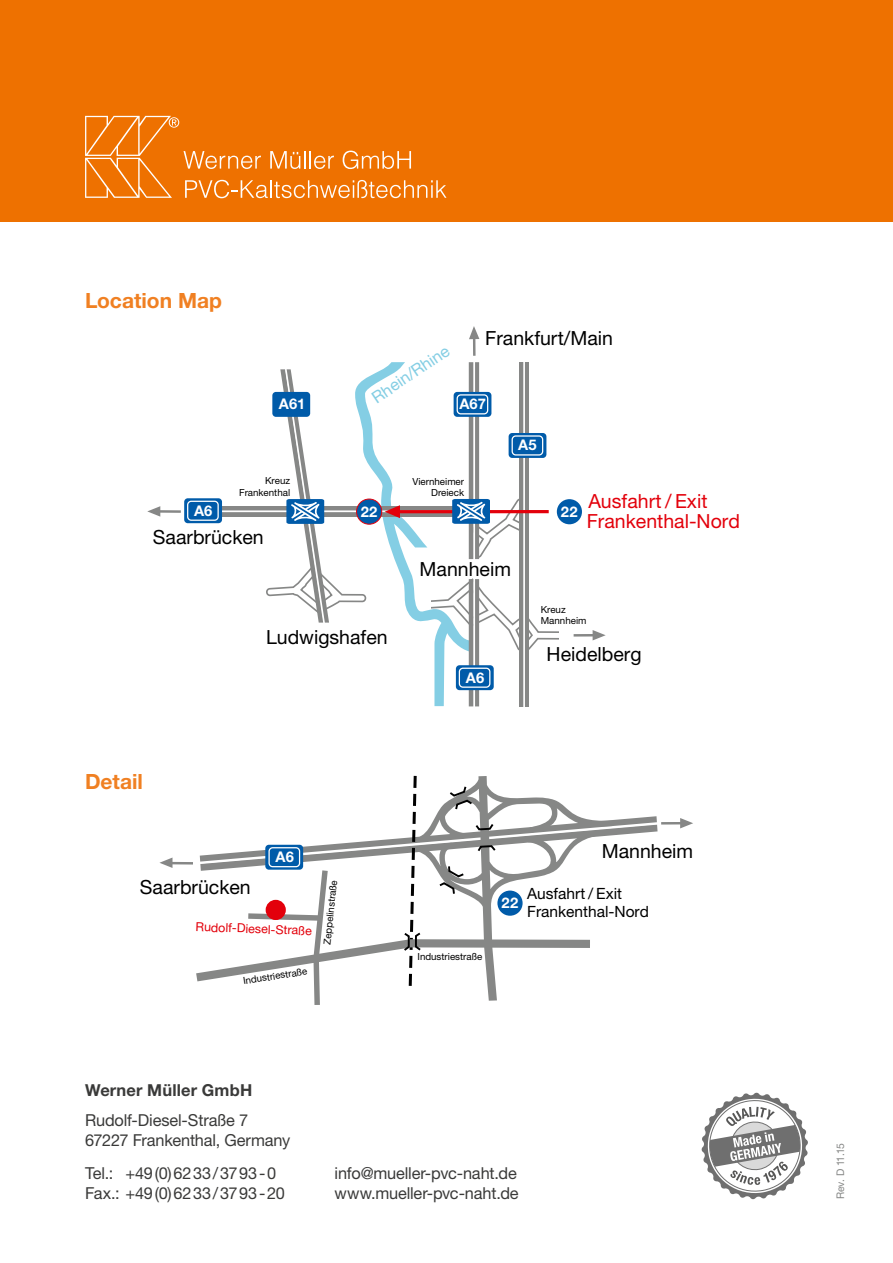
<style>
.page{position:relative;width:893px;height:1263px;background:#fff}
.page>*{position:absolute;margin:0;border:0;box-sizing:border-box;transform-origin:0 0}
.t1{font:700 21px "Helvetica Neue LTW1 G";color:#f08022}
.t2{font:19.5px "Helvetica Neue LTW1 G";color:#000}
.t3{font:19.5px/20.7px "Helvetica Neue LTW1 G";color:#e3000b}
.t4{font:16.5px/19.8px "Helvetica Neue LTW1 G";letter-spacing:-.01em;color:#3a3a39}
.t5{font:700 16.5px "Helvetica Neue LTW1 G";letter-spacing:.01em;color:#3a3a39}
.t6{font:16.5px "Helvetica Neue LTW1 G";color:#84cee4}
.t7{font:15.45px/17.9px "Helvetica Neue LTW1 G";color:#000}
.t8{font:700 14.7px "Helvetica Neue LTW1 G";color:#fff}
.t9{font:12.45px "Helvetica Neue LTW1 G";color:#e3000b}
.t10{font:10.5px "Helvetica Neue LTW1 G";letter-spacing:-.025em;color:#868786}
.t11{font:9.75px/11.7px "Helvetica Neue LTW1 G";color:#000;text-align:right}
</style>
<div class="page">
<div style="left:0;top:0;width:893px;height:221px;background:#ee7100"></div>
<svg style="left:85px;top:116px;width:361px;height:82px"></svg>
<hr style="left:661px;top:822px;width:20px;height:2px;background:#868786">
<svg style="left:680px;top:818px;width:13px;height:10px"></svg>
<hr style="left:172px;top:862px;width:21px;height:2px;background:#868786">
<svg style="left:159px;top:857px;width:13px;height:11px"></svg>
<svg style="left:196px;top:776px;width:301px;height:229px"></svg>
<svg style="left:197px;top:784px;width:461px;height:184px"></svg>
<div style="left:265px;top:845px;width:38px;height:25px;background:#005ba9;border-radius:4px"></div>
<div style="left:268px;top:847px;width:32px;height:20px;border:1px solid #fff;border-radius:4px"></div>
<div style="left:266px;top:901px;width:19px;height:18px;background:#e3000b;border-radius:50%"></div>
<div style="left:266px;top:900px;width:20px;height:20px;border:2px solid #e3000b;border-radius:50%"></div>
<hr style="left:574px;top:634px;width:19px;height:3px;background:#868786">
<svg style="left:593px;top:630px;width:13px;height:10px"></svg>
<hr style="left:473px;top:338px;width:3px;height:18px;background:#868786">
<svg style="left:469px;top:326px;width:10px;height:13px"></svg>
<div style="left:202px;top:512px;width:269px;height:5px;background:#868786"></div>
<div style="left:202px;top:506px;width:269px;height:5px;background:#868786"></div>
<hr style="left:214px;top:510px;width:258px;height:2px;background:#fff">
<hr style="left:159px;top:510px;width:22px;height:3px;background:#868786">
<svg style="left:147px;top:506px;width:13px;height:11px"></svg>
<svg style="left:264px;top:362px;width:302px;height:344px"></svg>
<div style="left:272px;top:392px;width:38px;height:25px;background:#005ba9;border-radius:4px"></div>
<div style="left:184px;top:498px;width:38px;height:25px;background:#005ba9;border-radius:4px"></div>
<div style="left:187px;top:501px;width:32px;height:20px;border:1px solid #fff;border-radius:4px"></div>
<div style="left:557px;top:499px;width:25px;height:25px;background:#005ba9;border-radius:50%"></div>
<div style="left:497px;top:890px;width:26px;height:26px;background:#005ba9;border-radius:50%"></div>
<div style="left:357px;top:499px;width:25px;height:25px;background:#005ba9;border-radius:50%"></div>
<div style="left:356px;top:499px;width:26px;height:26px;border:1px solid #e3000b;border-radius:50%"></div>
<svg style="left:701px;top:1092px;width:107px;height:108px"></svg>
<p class="t1" style="left:85px;top:288px;width:138px">Location Map</p>
<p class="t8" style="left:279px;top:395px;width:28px">A61</p>
<p class="t6" style="left:368px;top:390px;width:91px;rotate:-34deg">Rhein/Rhine</p>
<p class="t2" style="left:485px;top:326px;width:129px">Frankfurt/Main</p>
<p class="t8" style="left:459px;top:395px;width:28px">A67</p>
<p class="t8" style="left:518px;top:436px;width:20px">A5</p>
<p class="t11" style="left:239px;top:475px;width:53px">Kreuz<br>Frankenthal</p>
<p class="t11" style="left:412px;top:475px;width:53px">Viernheimer<br>Dreieck</p>
<p class="t8" style="left:194px;top:501px;width:20px">A6</p>
<p class="t8" style="left:561px;top:503px;width:18px">22</p>
<p class="t8" style="left:361px;top:502px;width:18px">22</p>
<p class="t2" style="left:153px;top:525px;width:112px">Saarbrücken</p>
<p class="t2" style="left:420px;top:557px;width:93px">Mannheim</p>
<p class="t3" style="left:587px;top:490px;width:155px">Ausfahrt / Exit<br>Frankenthal-Nord</p>
<p class="t2" style="left:266px;top:625px;width:123px">Ludwigshafen</p>
<p class="t8" style="left:466px;top:668px;width:20px">A6</p>
<p class="t11" style="left:541px;top:604px;width:47px;text-align:left">Kreuz<br>Mannheim</p>
<p class="t2" style="left:547px;top:642px;width:96px">Heidelberg</p>
<p class="t1" style="left:85px;top:768px;width:59px">Detail</p>
<p class="t2" style="left:140px;top:875px;width:112px">Saarbrücken</p>
<p class="t8" style="left:276px;top:848px;width:20px">A6</p>
<p class="t9" style="left:196px;top:919px;width:118px;rotate:2deg">Rudolf-D iesel-Straße</p>
<p class="t11" style="left:242px;top:975px;width:66px;rotate:-9deg">Industriestraße</p>
<p class="t11" style="left:321px;top:944px;width:66px;rotate:-84deg">Zeppelinstraße</p>
<p class="t11" style="left:417px;top:950px;width:66px">Industriestraße</p>
<p class="t8" style="left:502px;top:894px;width:18px">22</p>
<p class="t2" style="left:602px;top:839px;width:93px">Mannheim</p>
<p class="t7" style="left:527px;top:885px;width:123px">Ausfahrt / Exit<br>Frankenthal-Nord</p>
<p class="t5" style="left:85px;top:1080px;width:169px">Werner Müller GmbH</p>
<p class="t4" style="left:85px;top:1110px;width:207px">Rudolf-Diesel-Straße 7<br>67227 Frankenthal, Germany</p>
<p class="t4" style="left:85px;top:1163px;width:201px">Tel.: +49(0)6233/3793-0<br>Fax.: +49(0)6233/3793-20</p>
<p class="t4" style="left:335px;top:1163px;width:186px">info@mueller-pvc-naht.de www.mueller-pvc-naht.de</p>
<p class="t10" style="left:834px;top:1199px;width:58px;rotate:-90deg">Rev. D 11.15</p>
</div>
